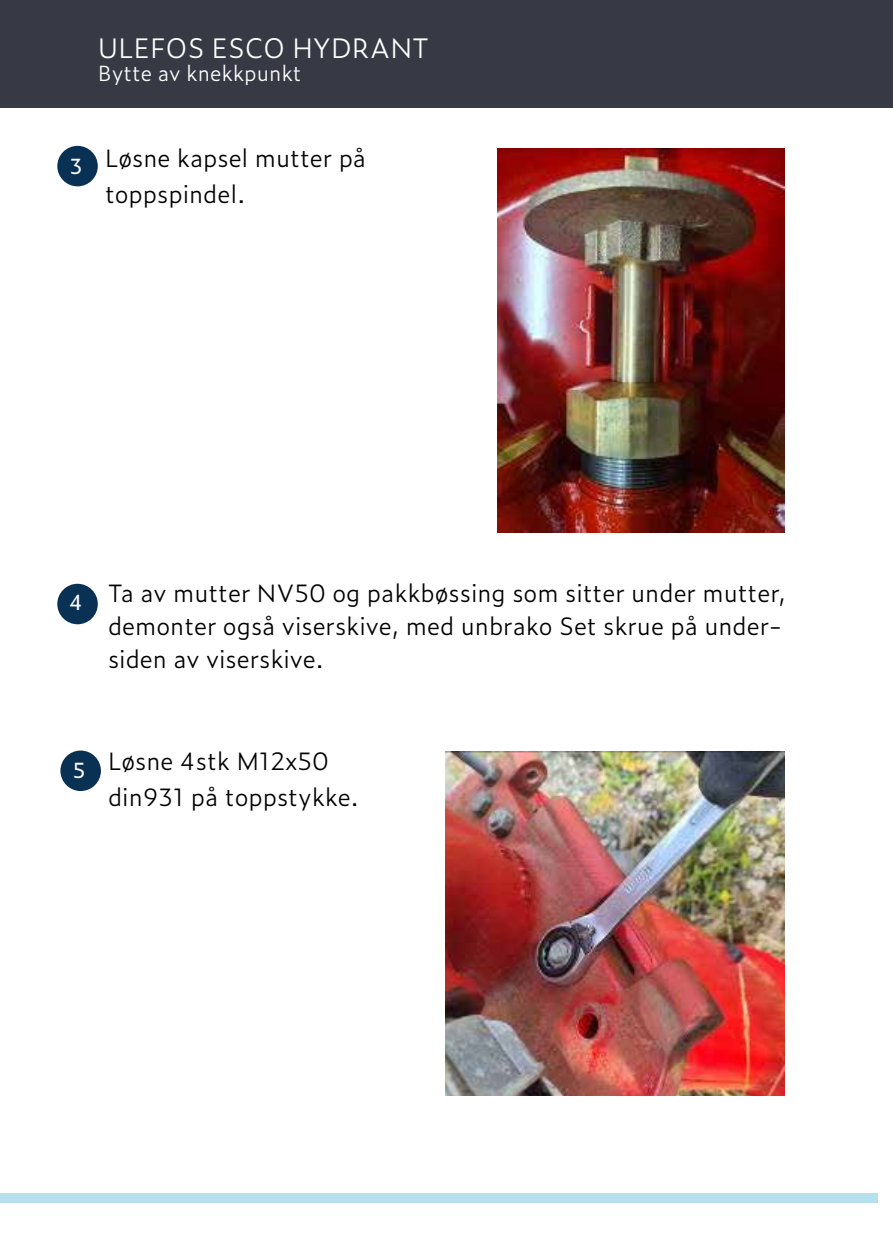
<style>
.page{position:relative;width:893px;height:1259px;background:#fff}
.page>*{position:absolute;margin:0;border:0;box-sizing:border-box;transform-origin:0 0}
.t1{font:300 27px "Zeitung Pro";color:#fff}
.t2{font:300 24px/33px "Zeitung Pro";color:#000}
.t3{font:300 21px "Zeitung Pro";color:#fff}
.t4{font:21px "Zeitung Pro";color:#fff}
</style>
<div class="page">
<div style="left:0;top:1193px;width:878px;height:9px;background:#b6e0ee"></div>
<div style="left:0;top:0;width:893px;height:108px;background:#373a45"></div>
<div style="left:57px;top:146px;width:41px;height:40px;background:#093154;border-radius:50%"></div>
<div style="left:57px;top:584px;width:41px;height:40px;background:#093154;border-radius:50%"></div>
<img style="left:498px;top:149px;width:287px;height:384px">
<div style="left:60px;top:750px;width:41px;height:41px;background:#093154;border-radius:50%"></div>
<img style="left:445px;top:751px;width:340px;height:344px">
<p class="t1" style="left:98px;top:28px;width:332px">ULEFOS ESCO HYDRANT</p>
<p class="t3" style="left:98px;top:58px;width:205px">Bytte av knekkpunkt</p>
<p class="t4" style="left:70px;top:150px;width:14px">3</p>
<p class="t2" style="left:105px;top:140px;width:263px;line-height:36px">Løsne kapsel mutter på toppspindel.</p>
<p class="t4" style="left:69px;top:586px;width:15px">4</p>
<p class="t2" style="left:108px;top:576px;width:679px">Ta av mutter NV50 og pakkbøssing som sitter under mutter, demonter også viserskive, med unbrako Set skrue på under&shy;siden av viserskive.</p>
<p class="t4" style="left:73px;top:755px;width:14px">5</p>
<p class="t2" style="left:108px;top:742px;width:252px;line-height:36px">Løsne 4stk M12x50 din931 på toppstykke.</p>
</div>
